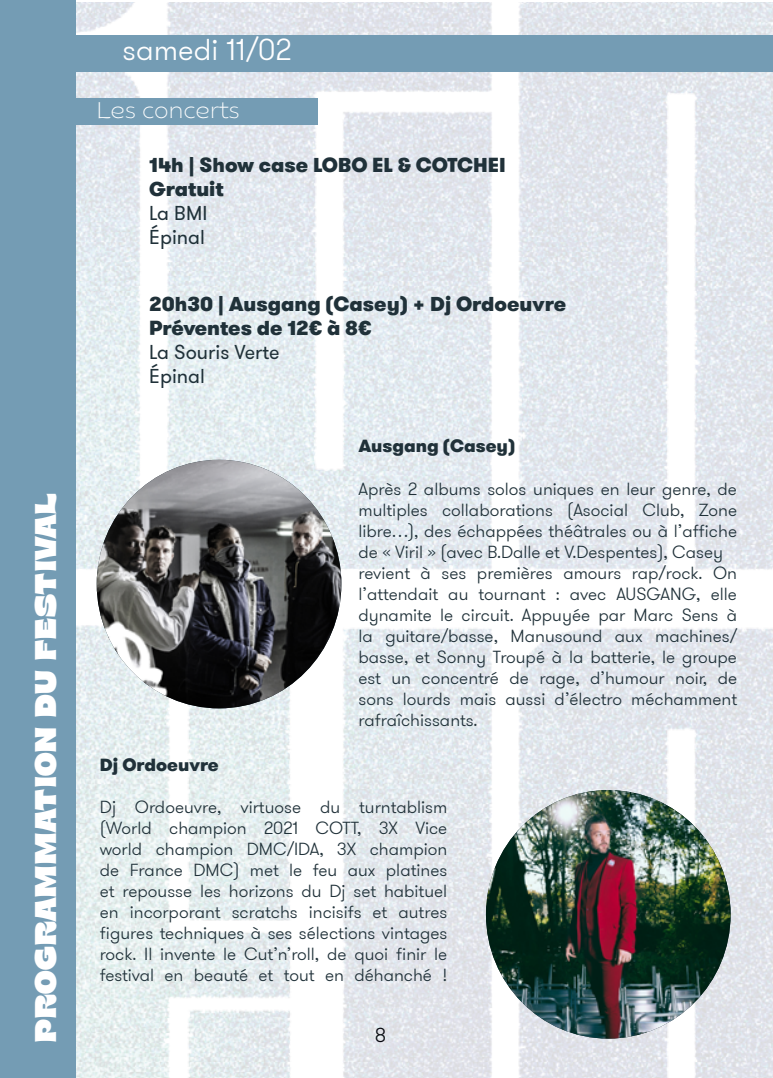
<style>
.page{position:relative;width:773px;height:1078px;background:#fff}
.page>*{position:absolute;margin:0;border:0;box-sizing:border-box;transform-origin:0 0}
.t1{font:900 30px "Brice";color:#fff}
.t2{font:300 30px "GT Walsheim Pro";color:#fff}
.t3{font:200 22.5px "Brice";color:#fff}
.t4{font:900 20px/24px "GT Walsheim Pro";color:#203139}
.t5{font:20px/24px "GT Walsheim Pro";color:#203139}
.t6{font:300 20px "GT Walsheim Pro";color:#000}
.t7{font:300 17.5px/21px "GT Walsheim Pro";color:#203139}
.t8{font:900 17.5px "GT Walsheim Pro";color:#203139}
</style>
<div class="page">
<img style="left:75px;top:2px;width:697px;height:1075px">
<div style="left:0;top:0;width:75px;height:1077px;background:#749cb4"></div>
<div style="left:20px;top:35px;width:752px;height:36px;background:#749cb4"></div>
<div style="left:33px;top:98px;width:284px;height:26px;background:#749cb4"></div>
<img style="left:486px;top:789px;width:244px;height:249px">
<img style="left:97px;top:459px;width:244px;height:249px">
<h1 class="t1" style="left:32px;top:1042px;width:550px;rotate:-90deg">PROGRAMMATION DU FESTIVAL</h1>
<h1 class="t2" style="left:123px;top:31px;width:170px">samedi 11/02</h1>
<p class="t3" style="left:97px;top:99px;width:144px">Les concerts</p>
<p class="t4" style="left:149px;top:152px;width:358px">14h | Show case LOBO EL &amp; COTCHEI<br>Gratuit</p>
<p class="t5" style="left:149px;top:201px;width:60px">La BMI<br>Épinal</p>
<p class="t4" style="left:149px;top:292px;width:418px">20h30 | Ausgang (Casey) + Dj Ordoeuvre<br>Préventes de 12€ à 8€</p>
<p class="t5" style="left:149px;top:340px;width:132px">La Souris Verte<br>Épinal</p>
<p class="t8" style="left:358px;top:434px;width:158px">Ausgang (Casey)</p>
<p class="t7" style="left:358px;top:478px;width:380px">Après 2 albums solos uniques en leur genre, de multiples collaborations (Asocial Club, Zone libre…), des échappées théâtrales ou à l’affiche de « Viril » (avec B.Dalle et V.Despentes), Casey revient à ses premières amours rap/rock. On l’attendait au tournant : avec AUSGANG, elle dynamite le circuit. Appuyée par Marc Sens à la guitare/basse, Manusound aux machines/ basse, et Sonny Troupé à la batterie, le groupe est un concentré de rage, d’humour noir, de sons lourds mais aussi d’électro méchamment rafraîchissants.</p>
<p class="t8" style="left:100px;top:753px;width:120px">Dj Ordoeuvre</p>
<p class="t7" style="left:100px;top:796px;width:349px;text-align:justify">Dj Ordoeuvre, virtuose du turntablism (World champion 2021 COTT, 3X Vice world champion DMC/IDA, 3X champion de France DMC) met le feu aux platines et repousse les horizons du Dj set habituel en incorporant scratchs incisifs et autres figures techniques à ses sélections vintages rock. Il invente le Cut’n’roll, de quoi finir le festival en beauté et tout en déhanché !</p>
<p class="t6" style="left:375px;top:1022px;width:13px">8</p>
</div>
